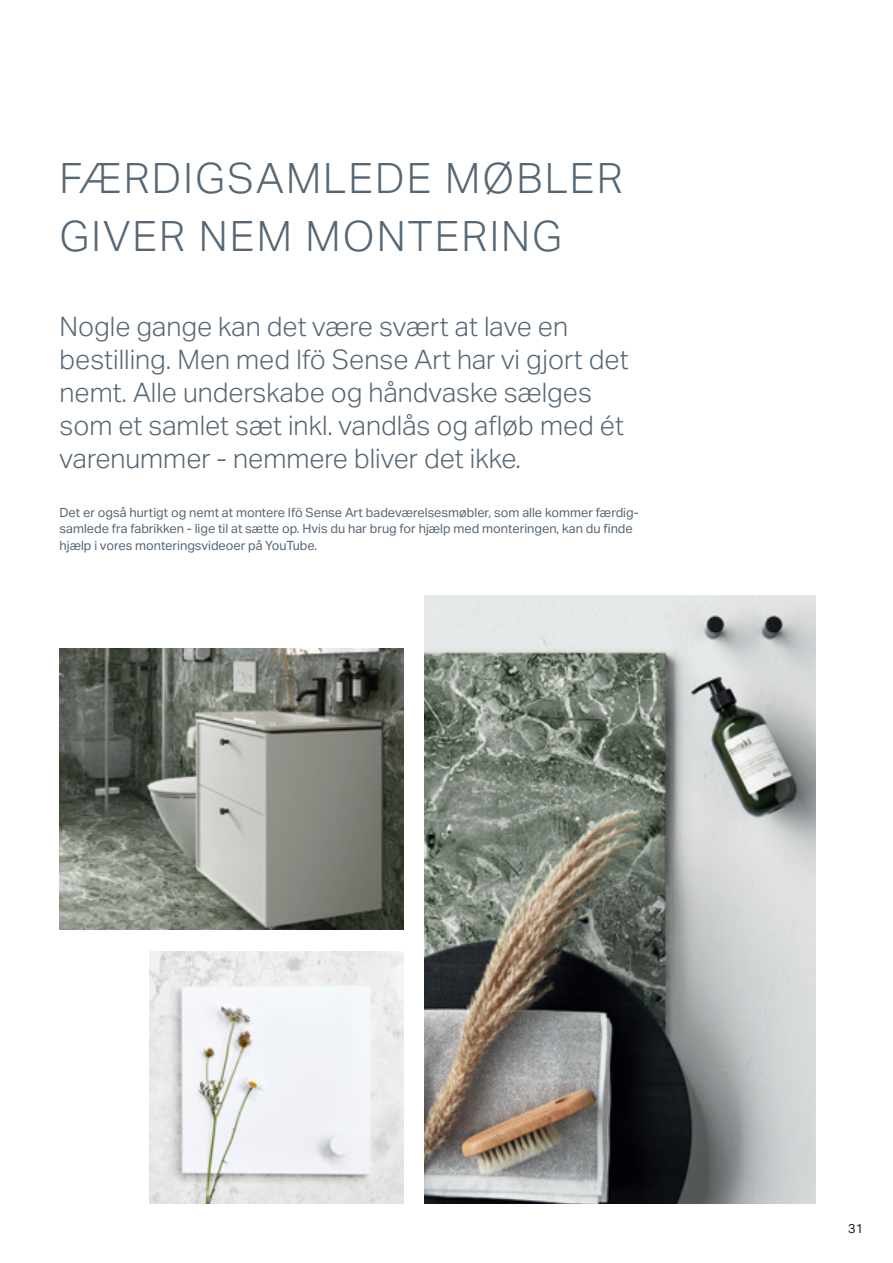
<style>
.page{position:relative;width:893px;height:1263px;background:#fff}
.page>*{position:absolute;margin:0;border:0;box-sizing:border-box;transform-origin:0 0}
.Headline_Light_28_38_5{font:300 42px/57.8px "Aktiv Grotesk Geberit";letter-spacing:.05em;color:#556776}
.Large_Display_Light_18_22{font:300 27px/33px "Aktiv Grotesk Geberit";color:#556776}
.Body_Copy_Regular_8_5_11{font:12.75px/16.5px "Aktiv Grotesk Geberit";color:#556776}
.t1{font:12.75px "Aktiv Grotesk Geberit";color:#231f20}
</style>
<div class="page">
<svg style="left:59px;top:595px;width:757px;height:609px"></svg>
<p class="Headline_Light_28_38_5" style="left:60px;top:149px;width:565px">FÆRDIGSAMLEDE MØBLER<br>GIVER NEM MONTERING</p>
<p class="Large_Display_Light_18_22" style="left:60px;top:310px;width:571px">Nogle gange kan det være svært at lave en bestilling. Men med Ifö Sense Art har vi gjort det nemt. Alle underskabe og håndvaske sælges som et samlet sæt inkl. vandlås og afløb med ét varenummer - nemmere bliver det ikke.</p>
<p class="Body_Copy_Regular_8_5_11" style="left:60px;top:504px;width:581px">Det er også hurtigt og nemt at montere Ifö Sense Art badeværelsesmøbler, som alle kommer færdig&shy;samlede fra fabrikken - lige til at sætte op. Hvis du har brug for hjælp med monteringen, kan du finde hjælp i vores monteringsvideoer på YouTube.</p>
<p class="t1" style="left:848px;top:1221px;width:17px">31</p>
</div>
